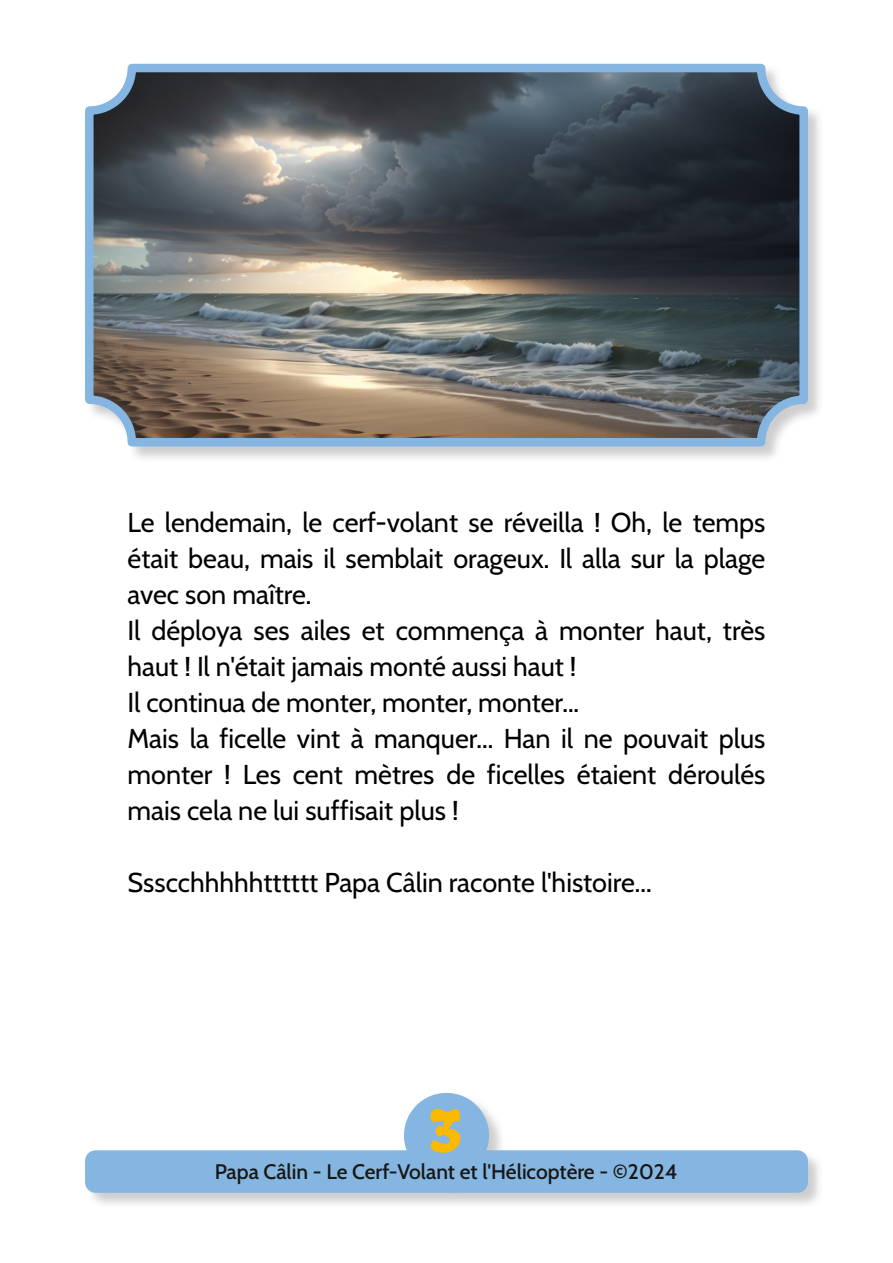
<style>
.page{position:relative;width:893px;height:1263px;background:#fff}
.page>*{position:absolute;margin:0;border:0;box-sizing:border-box;transform-origin:0 0}
.t1{font:60px "Kavoon";color:#fbb900}
.t2{font:27.3px/36px "Cabin";color:#000}
.t3{font:500 21px "Cabin";color:#181715}
</style>
<div class="page">
<div style="left:85px;top:64px;width:740px;height:399px;background:#9d9c9c;opacity:.5"></div>
<img style="left:89px;top:68px;width:715px;height:374px;border-radius:43px">
<div style="left:85px;top:64px;width:723px;height:382px;border:9px solid #84b6e1;border-radius:43px"></div>
<div style="left:404px;top:1093px;width:102px;height:102px;background:#9d9c9c;opacity:.5"></div>
<div style="left:404px;top:1093px;width:85px;height:85px;background:#84b6e1;border-radius:50%"></div>
<div style="left:85px;top:1150px;width:740px;height:60px;background:#9d9c9c;opacity:.5"></div>
<div style="left:85px;top:1150px;width:723px;height:43px;background:#84b6e1;border-radius:11px"></div>
<p class="t2" style="left:128px;top:504px;width:639px">Le lendemain, le cerf-volant se réveilla ! Oh, le temps était beau, mais il semblait orageux. Il alla sur la plage avec son maître.<br>Il déploya ses ailes et commença à monter haut, très haut ! Il n'était jamais monté aussi haut !<br>Il continua de monter, monter, monter...<br>Mais la ficelle vint à manquer... Han il ne pouvait plus monter ! Les cent mètres de ficelles étaient déroulés mais cela ne lui suffisait plus !</p>
<p class="t2" style="left:128px;top:864px;width:526px">Ssscchhhhhtttttt Papa Câlin raconte l'histoire...</p>
<h1 class="t1" style="left:429px;top:1084px;width:35px">3</h1>
<p class="t3" style="left:215px;top:1159px;width:464px">Papa Câlin - Le Cerf-Volant et l'Hélicoptère - ©2024</p>
</div>
